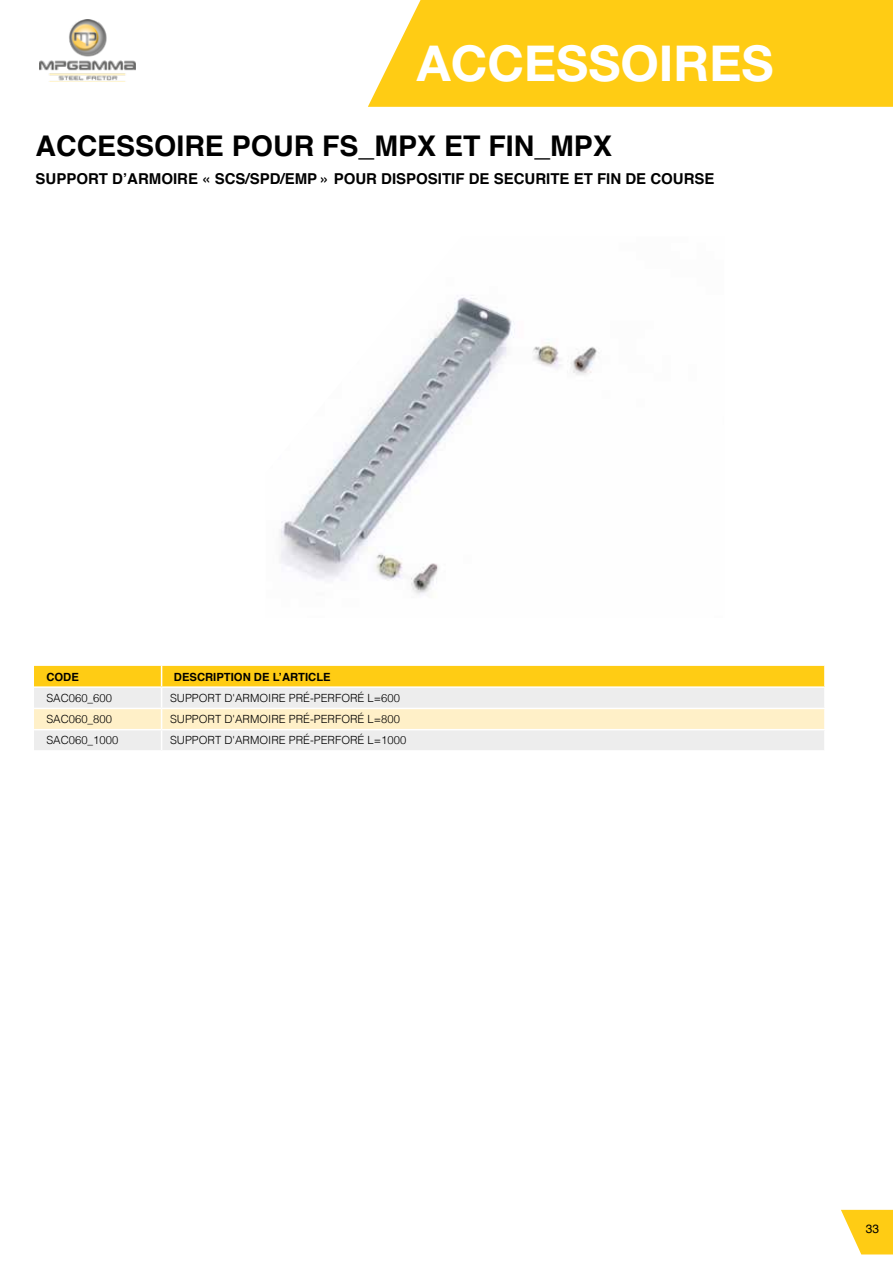
<style>
.page{position:relative;width:893px;height:1263px;background:#fff}
.page>*{position:absolute;margin:0;border:0;box-sizing:border-box;transform-origin:0 0}
.t1{font:700 49.5px "Helvetica Neue";color:#fff}
.t2{font:700 28.5px "Helvetica";color:#000}
.t3{font:700 15px "Helvetica";color:#000}
.t4{font:12px "Helvetica";color:#000}
.t5{font:300 11.25px "Helvetica";color:#000}
.t6{font:700 11.25px "Helvetica";color:#000}
</style>
<div class="page">
<svg style="left:841px;top:1210px;width:52px;height:44px"></svg>
<img style="left:39px;top:19px;width:96px;height:63px">
<img style="left:281px;top:295px;width:318px;height:300px">
<svg style="left:34px;top:666px;width:791px;height:84px;background:#f6e6b0"></svg>
<hr style="left:824px;top:730px;width:2px;height:20px;background:#fff">
<div style="left:368px;top:0;width:525px;height:107px;background:#ffcc14"></div>
<h1 class="t1" style="left:417px;top:33px;width:358px">ACCESSOIRES</h1>
<h2 class="t2" style="left:36px;top:123px;width:578px">ACCESSOIRE POUR FS_MPX ET FIN_MPX</h2>
<h3 class="t3" style="left:36px;top:167px;width:681px">SUPPORT D’ARMOIRE « SCS/SPD/EMP » POUR DISPOSITIF DE SECURITE ET FIN DE COURSE</h3>
<p class="t6" style="left:46px;top:668px;width:34px">CODE</p>
<p class="t6" style="left:174px;top:668px;width:158px">DESCRIPTION DE L’ARTICLE</p>
<p class="t5" style="left:46px;top:688px;width:67px">SAC060_600</p>
<p class="t5" style="left:170px;top:688px;width:231px">SUPPORT D'ARMOIRE PRÉ-PERFORÉ L=600</p>
<p class="t5" style="left:46px;top:709px;width:67px">SAC060_800</p>
<p class="t5" style="left:170px;top:709px;width:231px">SUPPORT D'ARMOIRE PRÉ-PERFORÉ L=800</p>
<p class="t5" style="left:46px;top:731px;width:73px">SAC060_1000</p>
<p class="t5" style="left:170px;top:731px;width:238px">SUPPORT D'ARMOIRE PRÉ-PERFORÉ L=1000</p>
<p class="t4" style="left:866px;top:1219px;width:15px">33</p>
</div>
